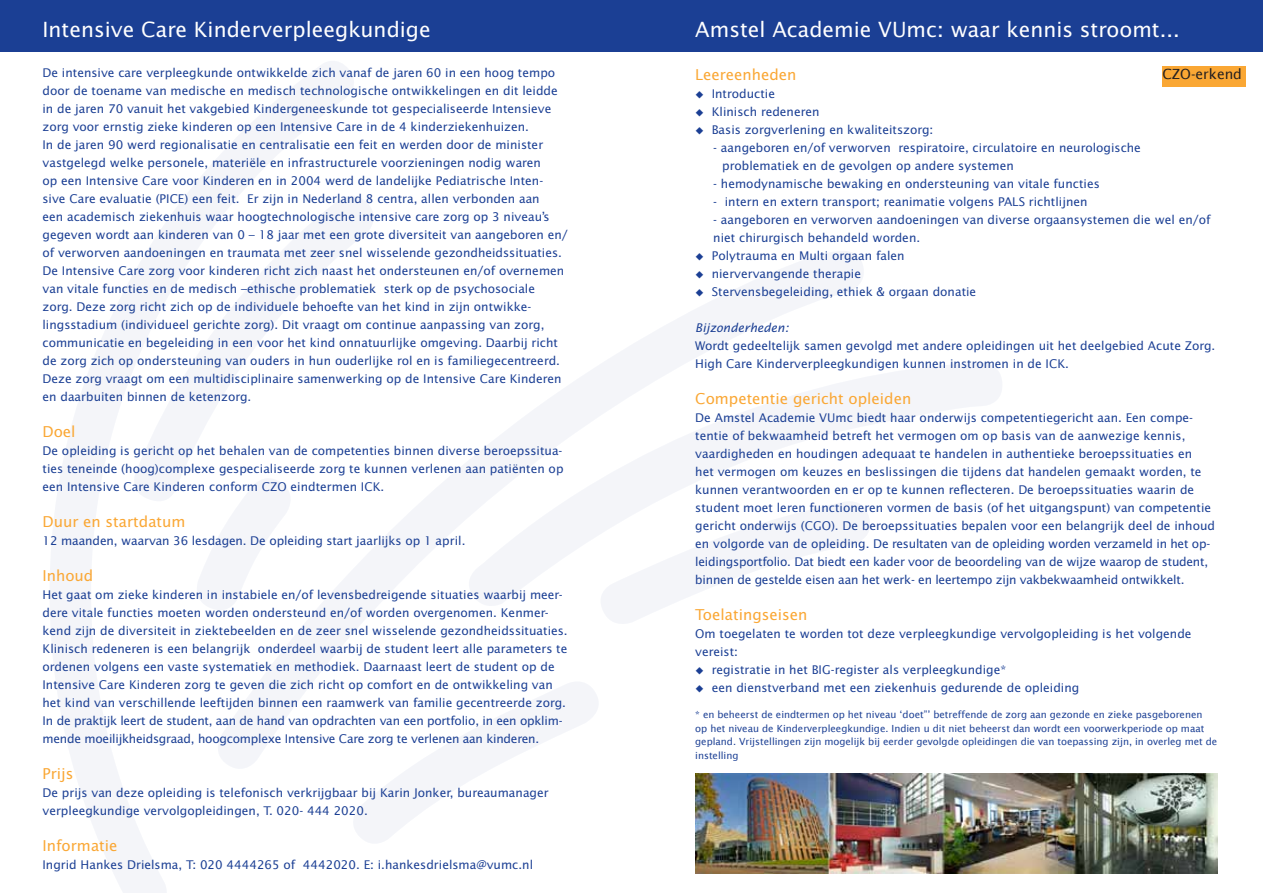
<style>
.page{position:relative;width:1263px;height:893px;background:#fff}
.page>*{position:absolute;margin:0;border:0;box-sizing:border-box;transform-origin:0 0}
.t1{font:21px "Lucida Sans";color:#fff}
.t2{font:15px "Lucida Sans";color:#faa734}
.t3{font:15px "Lucida Sans EF";color:#231f20}
.t4{font:12px/18px "Lucida Sans";color:#1b3f94}
.t5{font:italic 12px "Lucida Sans";color:#1b3f94}
.t6{font:10.5px/13.5px "Lucida Sans EF";color:#1b3f94}
</style>
<div class="page">
<div style="left:0;top:0;width:1263px;height:51px;background:#1b3f94"></div>
<img style="left:695px;top:774px;width:522px;height:100px">
<svg style="left:361px;top:776px;width:116px;height:67px;fill:#f6f8fb"></svg>
<svg style="left:867px;top:363px;width:135px;height:170px"></svg>
<svg style="left:361px;top:251px;width:506px;height:525px"></svg>
<svg style="left:361px;top:199px;width:20px;height:309px"></svg>
<svg style="left:50px;top:61px;width:311px;height:832px"></svg>
<div style="left:1162px;top:66px;width:83px;height:20px;background:#faa734"></div>
<h1 class="t1" style="left:43px;top:17px;width:390px">Intensive Care Kinderverpleegkundige</h1>
<h1 class="t1" style="left:695px;top:17px;width:486px">Amstel Academie VUmc: waar kennis stroomt...</h1>
<p class="t4" style="left:43px;top:64px;width:527px">De intensive care verpleegkunde ontwikkelde zich vanaf de jaren 60 in een hoog tempo door de toename van medische en medisch technologische ontwikkelingen en dit leidde in de jaren 70 vanuit het vakgebied Kindergeneeskunde tot gespecialiseerde Intensieve zorg voor ernstig zieke kinderen op een Intensive Care in de 4 kinderziekenhuizen.<br>In de jaren 90 werd regionalisatie en centralisatie een feit en werden door de minister vastgelegd welke personele, materiële en infrastructurele voorzieningen nodig waren<br>op een Intensive Care voor Kinderen en in 2004 werd de landelijke Pediatrische Inten&shy;sive Care evaluatie (PICE) een feit. Er zijn in Nederland 8 centra, allen verbonden aan<br>een academisch ziekenhuis waar hoogtechnologische intensive care zorg op 3 niveau’s gegeven wordt aan kinderen van 0 – 18 jaar met een grote diversiteit van aangeboren en/ of verworven aandoeningen en traumata met zeer snel wisselende gezondheidssituaties.<br>De Intensive Care zorg voor kinderen richt zich naast het ondersteunen en/of overnemen van vitale functies en de medisch –ethische problematiek sterk op de psychosociale zorg. Deze zorg richt zich op de individuele behoefte van het kind in zijn ontwikke&shy;lingsstadium (individueel gerichte zorg). Dit vraagt om continue aanpassing van zorg, communicatie en begeleiding in een voor het kind onnatuurlijke omgeving. Daarbij richt de zorg zich op ondersteuning van ouders in hun ouderlijke rol en is familiegecentreerd.<br>Deze zorg vraagt om een multidisciplinaire samenwerking op de Intensive Care Kinderen en daarbuiten binnen de ketenzorg.</p>
<p class="t2" style="left:43px;top:423px;width:35px">Doel</p>
<p class="t4" style="left:43px;top:442px;width:522px;text-align:justify">De opleiding is gericht op het behalen van de competenties binnen diverse beroepssitua&shy;ties teneinde (hoog)complexe gespecialiseerde zorg te kunnen verlenen aan patiënten op een Intensive Care Kinderen conform CZO eindtermen ICK.</p>
<p class="t2" style="left:43px;top:513px;width:145px">Duur en startdatum</p>
<p class="t4" style="left:43px;top:532px;width:424px">12 maanden, waarvan 36 lesdagen. De opleiding start jaarlijks op 1 april.</p>
<p class="t2" style="left:43px;top:567px;width:52px">Inhoud</p>
<p class="t4" style="left:43px;top:586px;width:527px">Het gaat om zieke kinderen in instabiele en/of levensbedreigende situaties waarbij meer&shy;dere vitale functies moeten worden ondersteund en/of worden overgenomen. Kenmer&shy;kend zijn de diversiteit in ziektebeelden en de zeer snel wisselende gezondheidssituaties.<br>Klinisch redeneren is een belangrijk onderdeel waarbij de student leert alle parameters te ordenen volgens een vaste systematiek en methodiek. Daarnaast leert de student op de Intensive Care Kinderen zorg te geven die zich richt op comfort en de ontwikkeling van het kind van verschillende leeftijden binnen een raamwerk van familie gecentreerde zorg.<br>In de praktijk leert de student, aan de hand van opdrachten van een portfolio, in een opklim&shy;mende moeilijkheidsgraad, hoogcomplexe Intensive Care zorg te verlenen aan kinderen.</p>
<p class="t2" style="left:43px;top:765px;width:32px">Prijs</p>
<p class="t4" style="left:43px;top:784px;width:508px">De prijs van deze opleiding is telefonisch verkrijgbaar bij Karin Jonker, bureaumanager verpleegkundige vervolgopleidingen, T. 020- 444 2020.</p>
<p class="t2" style="left:43px;top:837px;width:77px">Informatie</p>
<p class="t4" style="left:43px;top:856px;width:492px">Ingrid Hankes Drielsma, T: 020 4444265 of 4442020. E: i.hankesdrielsma@vumc.nl</p>
<p class="t2" style="left:695px;top:66px;width:103px">Leereenheden</p>
<p class="t3" style="left:1162px;top:66px;width:81px">CZO-erkend</p>
<p class="t4" style="left:695px;top:85px;width:81px">◆ Introductie</p>
<p class="t4" style="left:695px;top:103px;width:126px">◆ Klinisch redeneren</p>
<p class="t4" style="left:695px;top:121px;width:240px">◆ Basis zorgverlening en kwaliteitszorg:</p>
<p class="t4" style="left:722px;top:139px;width:420px;text-indent:-9px">- aangeboren en/of verworven respiratoire, circulatoire en neurologische problematiek en de gevolgen op andere systemen</p>
<p class="t4" style="left:713px;top:175px;width:388px">- hemodynamische bewaking en ondersteuning van vitale functies</p>
<p class="t4" style="left:713px;top:193px;width:376px">- intern en extern transport; reanimatie volgens PALS richtlijnen</p>
<p class="t4" style="left:713px;top:211px;width:499px">- aangeboren en verworven aandoeningen van diverse orgaansystemen die wel en/of niet chirurgisch behandeld worden.</p>
<p class="t4" style="left:695px;top:247px;width:211px">◆ Polytrauma en Multi orgaan falen</p>
<p class="t4" style="left:695px;top:265px;width:167px">◆ niervervangende therapie</p>
<p class="t4" style="left:695px;top:283px;width:283px">◆ Stervensbegeleiding, ethiek &amp; orgaan donatie</p>
<p class="t5" style="left:695px;top:320px;width:95px">Bijzonderheden:</p>
<p class="t4" style="left:695px;top:337px;width:522px">Wordt gedeeltelijk samen gevolgd met andere opleidingen uit het deelgebied Acute Zorg.<br>High Care Kinderverpleegkundigen kunnen instromen in de ICK.</p>
<p class="t2" style="left:695px;top:390px;width:218px">Competentie gericht opleiden</p>
<p class="t4" style="left:695px;top:409px;width:521px">De Amstel Academie VUmc biedt haar onderwijs competentiegericht aan. Een compe&shy;tentie of bekwaamheid betreft het vermogen om op basis van de aanwezige kennis, vaardigheden en houdingen adequaat te handelen in authentieke beroepssituaties en<br>het vermogen om keuzes en beslissingen die tijdens dat handelen gemaakt worden, te kunnen verantwoorden en er op te kunnen reflecteren. De beroepssituaties waarin de student moet leren functioneren vormen de basis (of het uitgangspunt) van competentie gericht onderwijs (CGO). De beroepssituaties bepalen voor een belangrijk deel de inhoud en volgorde van de opleiding. De resultaten van de opleiding worden verzameld in het op&shy;leidingsportfolio. Dat biedt een kader voor de beoordeling van de wijze waarop de student, binnen de gestelde eisen aan het werk- en leertempo zijn vakbekwaamheid ontwikkelt.</p>
<p class="t2" style="left:695px;top:606px;width:114px">Toelatingseisen</p>
<p class="t4" style="left:695px;top:625px;width:498px">Om toegelaten te worden tot deze verpleegkundige vervolgopleiding is het volgende vereist:</p>
<p class="t4" style="left:695px;top:661px;width:312px">◆ registratie in het BIG-register als verpleegkundige*</p>
<p class="t4" style="left:695px;top:679px;width:385px">◆ een dienstverband met een ziekenhuis gedurende de opleiding</p>
<p class="t6" style="left:695px;top:708px;width:523px">* en beheerst de eindtermen op het niveau ‘doet”’ betreffende de zorg aan gezonde en zieke pasgeborenen<br>op het niveau de Kinderverpleegkundige. Indien u dit niet beheerst dan wordt een voorwerkperiode op maat gepland. Vrijstellingen zijn mogelijk bij eerder gevolgde opleidingen die van toepassing zijn, in overleg met de instelling</p>
</div>
